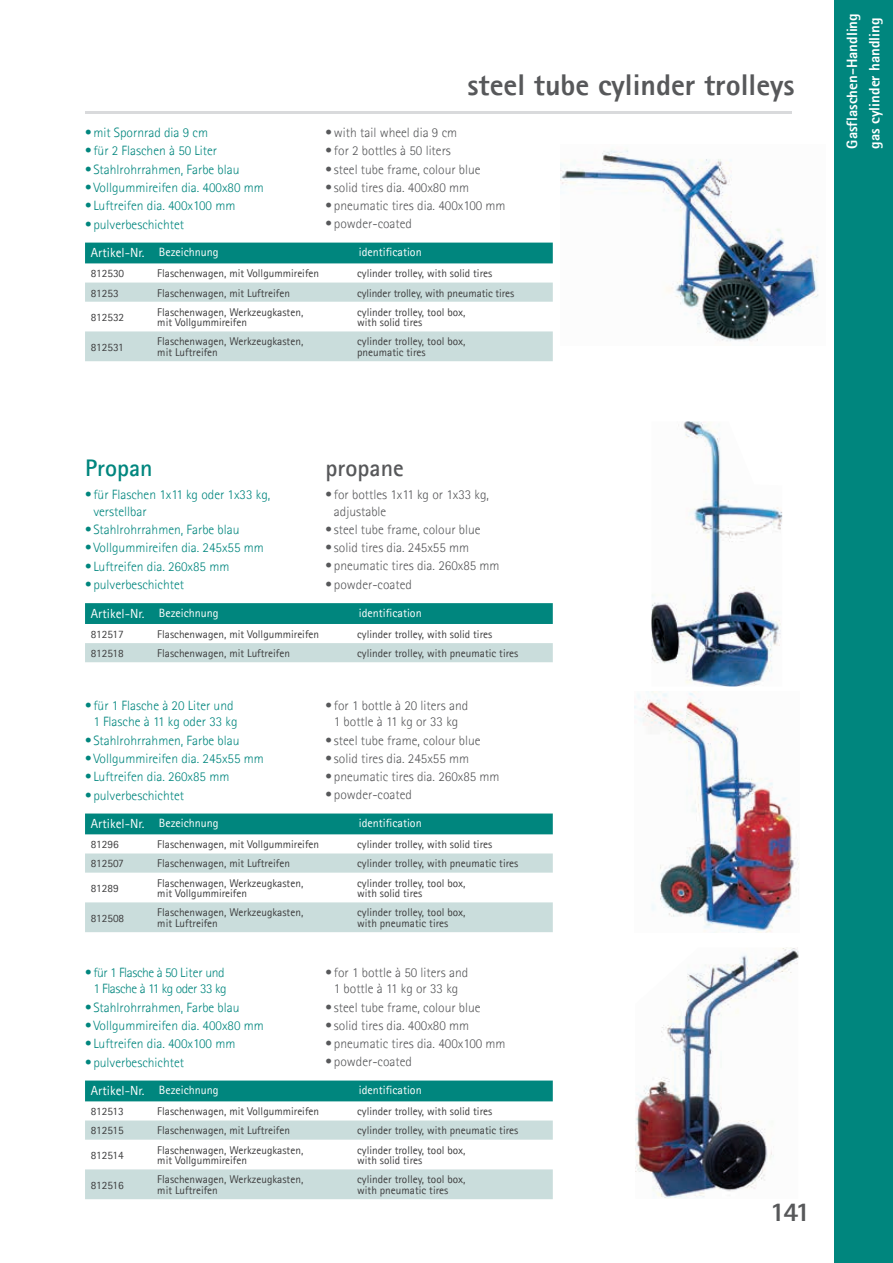
<style>
.page{position:relative;width:893px;height:1263px;background:#fff}
.page>*{position:absolute;margin:0;border:0;box-sizing:border-box;transform-origin:0 0}
.t1{font:800 30px "Agfa Rotis Sans Serif";color:#57585a}
.t2{font:800 27px "Agfa Rotis Sans Serif";color:#57585a}
.t3{font:700 24px "Agfa Rotis Sans Serif";color:#57585a}
.t4{font:700 24px "Agfa Rotis Sans Serif";color:#00867e}
.t5{font:800 15px/22.5px "Agfa Rotis Sans Serif";color:#fff}
.t6{font:300 13.5px/16.2px "Agfa Rotis Sans Serif";color:#57585a;text-align:center}
.t7{font:300 13.5px/16.2px "Agfa Rotis Sans Serif";color:#00867e}
.t8{font:300 13.5px/16.2px "Agfa Rotis Sans Serif";letter-spacing:-.03em;color:#00867e;text-align:right}
.t9{font:13.2px "Agfa Rotis Sans Serif";color:#fff}
.t10{font:12px "Agfa Rotis Sans Serif";color:#fff}
.t11{font:11.25px/10.5px "Agfa Rotis Sans Serif";color:#3e3e3f}
.s1{font-size:12px}
</style>
<div class="page">
<hr style="left:85px;top:111px;width:706px;height:3px;background:#d9dadc">
<img style="left:561px;top:150px;width:257px;height:192px">
<img style="left:635px;top:692px;width:164px;height:240px">
<img style="left:635px;top:947px;width:163px;height:251px">
<img style="left:651px;top:421px;width:131px;height:265px">
<div style="left:834px;top:0;width:59px;height:1263px;background:#00867e"></div>
<div style="left:85px;top:243px;width:468px;height:20px;background:#00867e"></div>
<svg style="left:85px;top:283px;width:468px;height:78px"></svg>
<div style="left:85px;top:603px;width:468px;height:21px;background:#00867e"></div>
<div style="left:85px;top:643px;width:468px;height:19px;background:#cadddc"></div>
<div style="left:85px;top:813px;width:468px;height:21px;background:#00867e"></div>
<svg style="left:85px;top:853px;width:468px;height:79px"></svg>
<div style="left:85px;top:1080px;width:468px;height:21px;background:#00867e"></div>
<svg style="left:85px;top:1120px;width:468px;height:79px"></svg>
<p class="t7" style="left:85px;top:124px;width:125px">•mit Spornrad dia 9 cm</p>
<p class="t7" style="left:85px;top:143px;width:134px">• für 2 Flaschen à 50 Liter</p>
<p class="t7" style="left:85px;top:161px;width:156px">• Stahlrohrrahmen, Farbe blau</p>
<p class="t7" style="left:85px;top:179px;width:180px">• Vollgummireifen dia. 400x80 mm</p>
<p class="t7" style="left:85px;top:198px;width:152px">• Luftreifen dia. 400x100 mm</p>
<p class="t7" style="left:85px;top:216px;width:101px">• pulverbeschichtet</p>
<h1 class="t1" style="left:467px;top:66px;width:329px">steel tube cylinder trolleys</h1>
<p class="t6" style="left:326px;top:124px;width:133px">•with tail wheel dia 9 cm</p>
<p class="t6" style="left:326px;top:143px;width:127px">• for 2 bottles à 50 liters</p>
<p class="t6" style="left:326px;top:161px;width:157px">• steel tube frame, colour blue</p>
<p class="t6" style="left:326px;top:179px;width:145px">• solid tires dia. 400x80 mm</p>
<p class="t6" style="left:326px;top:197px;width:182px">• pneumatic tires dia. 400x100 mm</p>
<p class="t6" style="left:326px;top:216px;width:88px">• powder-coated</p>
<p class="t9" style="left:91px;top:245px;width:129px">Artikel-Nr. <span class="s1">Bezeichnung</span></p>
<p class="t10" style="left:359px;top:245px;width:64px">identification</p>
<p class="t11" style="left:91px;top:268px;width:35px">812530</p>
<p class="t11" style="left:157px;top:268px;width:163px">Flaschenwagen, mit Vollgummireifen</p>
<p class="t11" style="left:357px;top:268px;width:137px">cylinder trolley, with solid tires</p>
<p class="t11" style="left:91px;top:287px;width:29px">81253</p>
<p class="t11" style="left:157px;top:287px;width:134px">Flaschenwagen, mit Luftreifen</p>
<p class="t11" style="left:357px;top:287px;width:159px">cylinder trolley, with pneumatic tires</p>
<p class="t11" style="left:91px;top:312px;width:35px">812532</p>
<p class="t11" style="left:157px;top:307px;width:147px">Flaschenwagen, Werkzeugkasten, mit Vollgummireifen</p>
<p class="t11" style="left:357px;top:307px;width:110px">cylinder trolley, tool box, with solid tires</p>
<p class="t11" style="left:91px;top:342px;width:34px">812531</p>
<p class="t11" style="left:157px;top:336px;width:147px">Flaschenwagen, Werkzeugkasten, mit Luftreifen</p>
<p class="t11" style="left:357px;top:336px;width:110px">cylinder trolley, tool box, pneumatic tires</p>
<h3 class="t4" style="left:85px;top:453px;width:69px">Propan</h3>
<h3 class="t3" style="left:326px;top:453px;width:80px">propane</h3>
<p class="t7" style="left:93px;top:487px;width:178px;text-indent:-8px">• für Flaschen 1x11 kg oder 1x33 kg, verstellbar</p>
<p class="t7" style="left:85px;top:521px;width:156px">• Stahlrohrrahmen, Farbe blau</p>
<p class="t7" style="left:85px;top:539px;width:180px">• Vollgummireifen dia. 245x55 mm</p>
<p class="t7" style="left:85px;top:558px;width:146px">• Luftreifen dia. 260x85 mm</p>
<p class="t7" style="left:85px;top:576px;width:101px">• pulverbeschichtet</p>
<p class="t6" style="left:334px;top:487px;width:157px;text-align:left;text-indent:-8px">• for bottles 1x11 kg or 1x33 kg, adjustable</p>
<p class="t6" style="left:326px;top:521px;width:157px">• steel tube frame, colour blue</p>
<p class="t6" style="left:326px;top:539px;width:145px">• solid tires dia. 245x55 mm</p>
<p class="t6" style="left:326px;top:558px;width:176px">• pneumatic tires dia. 260x85 mm</p>
<p class="t6" style="left:326px;top:576px;width:88px">• powder-coated</p>
<p class="t9" style="left:91px;top:605px;width:129px">Artikel-Nr. <span class="s1">Bezeichnung</span></p>
<p class="t10" style="left:359px;top:605px;width:64px">identification</p>
<p class="t11" style="left:91px;top:629px;width:34px">812517</p>
<p class="t11" style="left:157px;top:629px;width:163px">Flaschenwagen, mit Vollgummireifen</p>
<p class="t11" style="left:357px;top:629px;width:137px">cylinder trolley, with solid tires</p>
<p class="t11" style="left:91px;top:648px;width:34px">812518</p>
<p class="t11" style="left:157px;top:648px;width:134px">Flaschenwagen, mit Luftreifen</p>
<p class="t11" style="left:357px;top:648px;width:163px">cylinder trolley, with pneumatic tires</p>
<p class="t7" style="left:85px;top:697px;width:154px;text-align:right">• für 1 Flasche à 20 Liter und<br>1 Flasche à 11 kg oder 33 kg</p>
<p class="t7" style="left:85px;top:732px;width:156px">• Stahlrohrrahmen, Farbe blau</p>
<p class="t7" style="left:85px;top:750px;width:180px">• Vollgummireifen dia. 245x55 mm</p>
<p class="t7" style="left:85px;top:768px;width:146px">• Luftreifen dia. 260x85 mm</p>
<p class="t7" style="left:85px;top:787px;width:101px">• pulverbeschichtet</p>
<p class="t6" style="left:326px;top:697px;width:144px">• for 1 bottle à 20 liters and<br>1 bottle à 11 kg or 33 kg</p>
<p class="t6" style="left:326px;top:732px;width:157px">• steel tube frame, colour blue</p>
<p class="t6" style="left:326px;top:750px;width:145px">• solid tires dia. 245x55 mm</p>
<p class="t6" style="left:326px;top:768px;width:176px">• pneumatic tires dia. 260x85 mm</p>
<p class="t6" style="left:326px;top:787px;width:88px">• powder-coated</p>
<p class="t9" style="left:91px;top:816px;width:129px">Artikel-Nr. <span class="s1">Bezeichnung</span></p>
<p class="t10" style="left:359px;top:816px;width:64px">identification</p>
<p class="t11" style="left:91px;top:839px;width:29px">81296</p>
<p class="t11" style="left:157px;top:839px;width:163px">Flaschenwagen, mit Vollgummireifen</p>
<p class="t11" style="left:357px;top:839px;width:137px">cylinder trolley, with solid tires</p>
<p class="t11" style="left:91px;top:858px;width:34px">812507</p>
<p class="t11" style="left:157px;top:858px;width:134px">Flaschenwagen, mit Luftreifen</p>
<p class="t11" style="left:357px;top:858px;width:163px">cylinder trolley, with pneumatic tires</p>
<p class="t11" style="left:91px;top:883px;width:29px">81289</p>
<p class="t11" style="left:157px;top:877px;width:147px">Flaschenwagen, Werkzeugkasten, mit Vollgummireifen</p>
<p class="t11" style="left:357px;top:877px;width:110px">cylinder trolley, tool box, with solid tires</p>
<p class="t11" style="left:91px;top:912px;width:35px">812508</p>
<p class="t11" style="left:157px;top:907px;width:147px">Flaschenwagen, Werkzeugkasten, mit Luftreifen</p>
<p class="t11" style="left:357px;top:907px;width:110px">cylinder trolley, tool box, with pneumatic tires</p>
<p class="t8" style="left:85px;top:964px;width:143px">• für 1 Flasche à 50 Liter und<br>1 Flasche à 11 kg oder 33 kg</p>
<p class="t7" style="left:85px;top:999px;width:156px">• Stahlrohrrahmen, Farbe blau</p>
<p class="t7" style="left:85px;top:1017px;width:180px">• Vollgummireifen dia. 400x80 mm</p>
<p class="t7" style="left:85px;top:1035px;width:152px">• Luftreifen dia. 400x100 mm</p>
<p class="t7" style="left:85px;top:1054px;width:101px">• pulverbeschichtet</p>
<p class="t6" style="left:326px;top:964px;width:144px">• for 1 bottle à 50 liters and<br>1 bottle à 11 kg or 33 kg</p>
<p class="t6" style="left:326px;top:999px;width:157px">• steel tube frame, colour blue</p>
<p class="t6" style="left:326px;top:1017px;width:145px">• solid tires dia. 400x80 mm</p>
<p class="t6" style="left:326px;top:1035px;width:182px">• pneumatic tires dia. 400x100 mm</p>
<p class="t6" style="left:326px;top:1054px;width:88px">• powder-coated</p>
<p class="t9" style="left:91px;top:1083px;width:129px">Artikel-Nr. <span class="s1">Bezeichnung</span></p>
<p class="t10" style="left:359px;top:1083px;width:64px">identification</p>
<p class="t11" style="left:91px;top:1106px;width:34px">812513</p>
<p class="t11" style="left:157px;top:1106px;width:163px">Flaschenwagen, mit Vollgummireifen</p>
<p class="t11" style="left:357px;top:1106px;width:137px">cylinder trolley, with solid tires</p>
<p class="t11" style="left:91px;top:1125px;width:34px">812515</p>
<p class="t11" style="left:157px;top:1125px;width:134px">Flaschenwagen, mit Luftreifen</p>
<p class="t11" style="left:357px;top:1125px;width:163px">cylinder trolley, with pneumatic tires</p>
<p class="t11" style="left:91px;top:1150px;width:34px">812514</p>
<p class="t11" style="left:157px;top:1144px;width:147px">Flaschenwagen, Werkzeugkasten, mit Vollgummireifen</p>
<p class="t11" style="left:357px;top:1144px;width:110px">cylinder trolley, tool box, with solid tires</p>
<p class="t11" style="left:91px;top:1179px;width:34px">812516</p>
<p class="t11" style="left:157px;top:1174px;width:147px">Flaschenwagen, Werkzeugkasten, mit Luftreifen</p>
<p class="t11" style="left:357px;top:1174px;width:110px">cylinder trolley, tool box, with pneumatic tires</p>
<h2 class="t2" style="left:770px;top:1195px;width:42px">141</h2>
<h3 class="t5" style="left:841px;top:149px;width:137px;rotate:-90deg">Gasflaschen-Handling gas cylinder handling</h3>
</div>
